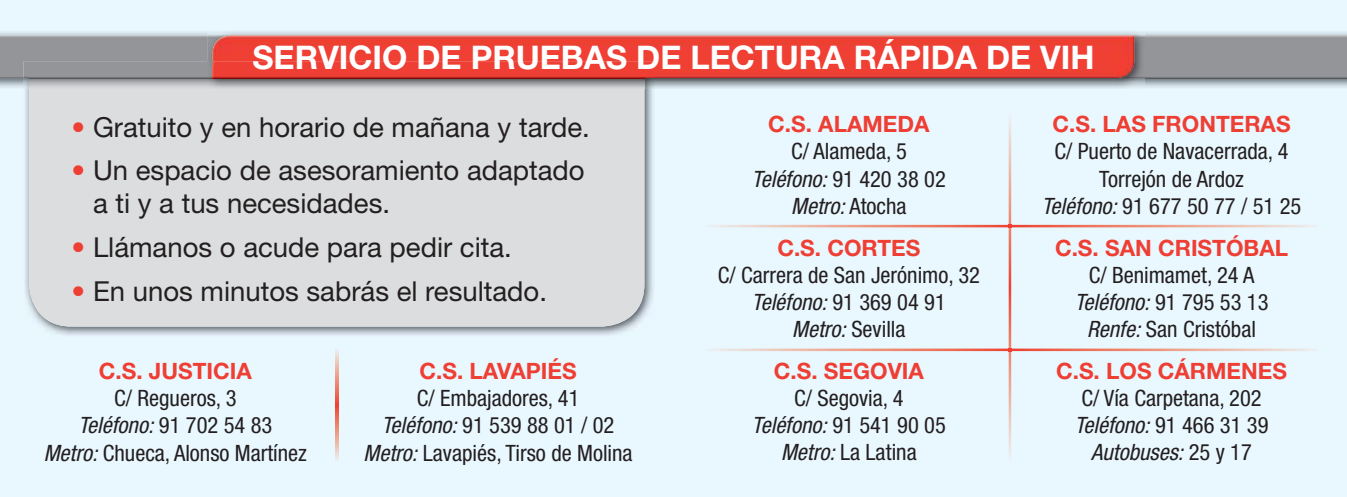
<style>
.page{position:relative;width:1347px;height:497px;background:#fff}
.page>*{position:absolute;margin:0;border:0;box-sizing:border-box;transform-origin:0 0}
.t1{font:700 32.5px "Helvetica Neue";color:#fff}
.t2{font:27.5px/33px "Helvetica Neue";color:#231f20}
.t3{font:condensed 22.5px/27px "Helvetica Neue";color:#231f20;text-align:center}
.t4{font:700 22.5px "Helvetica Neue";color:#ef3e33}
.s1{color:#ef3e33}
.s2{font-style:italic}
</style>
<div class="page">
<div style="left:0;top:0;width:1346px;height:496px;background:#e9f7fe"></div>
<img style="left:24px;top:88px;width:631px;height:248px">
<div style="left:29px;top:88px;width:615px;height:238px;background:#dcddde"></div>
<img style="left:0;top:32px;width:1346px;height:56px">
<svg style="left:24px;top:78px;width:5px;height:10px"></svg>
<img style="left:29px;top:78px;width:178px;height:10px">
<div style="left:1144px;top:35px;width:202px;height:43px;background:#939598"></div>
<img style="left:0;top:35px;width:207px;height:43px">
<img style="left:24px;top:61px;width:183px;height:17px">
<img style="left:655px;top:78px;width:489px;height:10px">
<svg style="left:644px;top:78px;width:11px;height:10px"></svg>
<img style="left:207px;top:78px;width:437px;height:10px">
<img style="left:207px;top:31px;width:937px;height:47px">
<svg style="left:207px;top:61px;width:6px;height:17px"></svg>
<img style="left:213px;top:35px;width:921px;height:43px">
<img style="left:213px;top:61px;width:442px;height:17px">
<img style="left:213px;top:66px;width:431px;height:12px">
<svg style="left:712px;top:118px;width:601px;height:339px"></svg>
<svg style="left:335px;top:350px;width:3px;height:110px"></svg>
<h1 class="t1" style="left:252px;top:46px;width:843px">SERVICIO DE PRUEBAS DE LECTURA RÁPIDA DE VIH</h1>
<p class="t2" style="left:72px;top:113px;width:520px"><span class="s1">•</span> Gratuito y en horario de mañana y tarde.</p>
<p class="t2" style="left:93px;top:156px;width:493px;text-indent:-21px"><span class="s1">•</span> Un espacio de asesoramiento adaptado a ti y a tus necesidades.</p>
<p class="t2" style="left:72px;top:233px;width:442px"><span class="s1">•</span> Llámanos o acude para pedir cita.</p>
<p class="t2" style="left:72px;top:277px;width:477px"><span class="s1">•</span> En unos minutos sabrás el resultado.</p>
<p class="t4" style="left:99px;top:363px;width:154px">C.S. JUSTICIA</p>
<p class="t3" style="left:44px;top:386px;width:265px">C/ Regueros, 3<br><span class="s2">Teléfono:</span> 91 702 54 83<br><span class="s2">Metro:</span> Chueca, Alonso Martínez</p>
<p class="t4" style="left:419px;top:363px;width:159px">C.S. LAVAPIÉS</p>
<p class="t3" style="left:363px;top:386px;width:270px">C/ Embajadores, 41<br><span class="s2">Teléfono:</span> 91 539 88 01 / 02<br><span class="s2">Metro:</span> Lavapiés, Tirso de Molina</p>
<p class="t4" style="left:768px;top:116px;width:163px">C.S. ALAMEDA</p>
<p class="t3" style="left:752px;top:140px;width:195px">C/ Alameda, 5<br><span class="s2">Teléfono:</span> 91 420 38 02<br><span class="s2">Metro:</span> Atocha</p>
<p class="t4" style="left:777px;top:239px;width:144px">C.S. CORTES</p>
<p class="t3" style="left:717px;top:262px;width:264px">C/ Carrera de San Jerónimo, 32<br><span class="s2">Teléfono:</span> 91 369 04 91<br><span class="s2">Metro:</span> Sevilla</p>
<p class="t4" style="left:774px;top:362px;width:152px">C.S. SEGOVIA</p>
<p class="t3" style="left:752px;top:385px;width:195px">C/ Segovia, 4<br><span class="s2">Teléfono:</span> 91 541 90 05<br><span class="s2">Metro:</span> La Latina</p>
<p class="t4" style="left:1052px;top:116px;width:240px">C.S. LAS FRONTERAS</p>
<p class="t3" style="left:1041px;top:140px;width:261px">C/ Puerto de Navacerrada, 4<br>Torrejón de Ardoz<br><span class="s2">Teléfono:</span> 91 677 50 77 / 51 25</p>
<p class="t4" style="left:1055px;top:239px;width:234px">C.S. SAN CRISTÓBAL</p>
<p class="t3" style="left:1074px;top:262px;width:195px">C/ Benimamet, 24 A<br><span class="s2">Teléfono:</span> 91 795 53 13<br><span class="s2">Renfe:</span> San Cristóbal</p>
<p class="t4" style="left:1056px;top:362px;width:232px">C.S. LOS CÁRMENES</p>
<p class="t3" style="left:1074px;top:385px;width:195px">C/ Vía Carpetana, 202<br><span class="s2">Teléfono:</span> 91 466 31 39<br><span class="s2">Autobuses:</span> 25 y 17</p>
</div>
